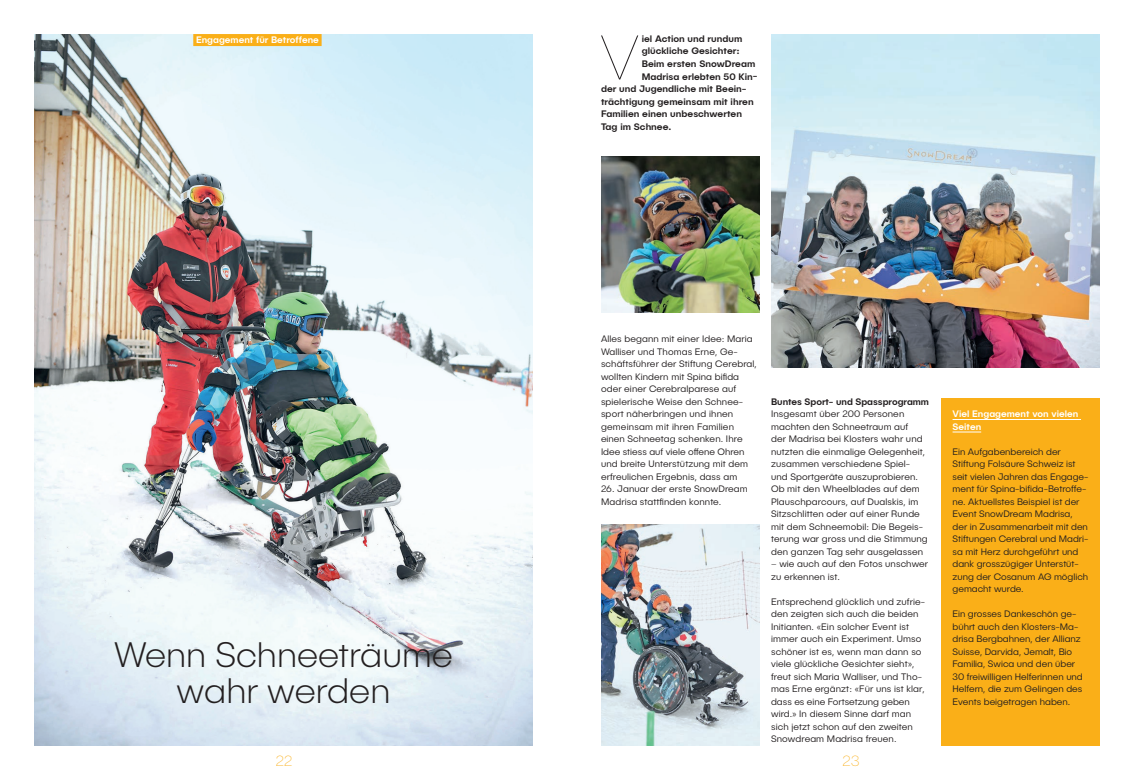
<style>
.page{position:relative;width:1134px;height:780px;background:#fff}
.page>*{position:absolute;margin:0;border:0;box-sizing:border-box;transform-origin:0 0}
.t1{font:200 64.3px "Publica Sans";color:#231f20}
.t2{font:200 36px/36px "Publica Sans";color:#231f20;text-align:center}
.t3{font:100 15px "Publica Sans";color:#faaf18}
.t4{font:300 9.5px/12.5px "Publica Sans";letter-spacing:.01em;color:#231f20}
.t5{font:500 9.5px "Publica Sans";color:#231f20}
.t6{font:500 9.5px/12.5px "Publica Sans";color:#fff}
</style>
<div class="page">
<img style="left:34px;top:34px;width:499px;height:712px">
<div style="left:193px;top:34px;width:129px;height:12px;background:#faaf18"></div>
<div style="left:941px;top:398px;width:159px;height:348px;background:#faaf18"></div>
<hr style="left:952px;top:419px;width:129px;height:1px;background:#fff">
<svg style="left:952px;top:431px;width:29px;height:1px"></svg>
<img style="left:601px;top:156px;width:159px;height:156px">
<img style="left:771px;top:34px;width:329px;height:333px">
<img style="left:601px;top:524px;width:159px;height:222px">
<p class="t6" style="left:196px;top:33px;width:124px">Engagement für Betroffene</p>
<h1 class="t1" style="left:600px;top:20px;width:40px">V</h1>
<p class="t5" style="left:642px;top:33px;width:102px">iel Action und rundum</p>
<p class="t5" style="left:642px;top:45px;width:100px">glückliche Gesichter:</p>
<p class="t5" style="left:642px;top:58px;width:115px">Beim ersten SnowDream</p>
<p class="t5" style="left:642px;top:70px;width:117px">Madrisa erlebten 50 Kin-</p>
<p class="t5" style="left:601px;top:83px;width:147px">der und Jugendliche mit Beein-</p>
<p class="t5" style="left:601px;top:95px;width:154px">trächtigung gemeinsam mit ihren</p>
<p class="t5" style="left:601px;top:108px;width:142px">Familien einen unbeschwerten</p>
<p class="t5" style="left:601px;top:120px;width:72px">Tag im Schnee.</p>
<h2 class="t2" style="left:114px;top:636px;width:340px">Wenn Schneeträume wahr werden</h2>
<p class="t4" style="left:601px;top:332px;width:157px">Alles begann mit einer Idee: Maria<br>Walliser und Thomas Erne, Ge&shy;schäftsführer der Stiftung Cerebral, wollten Kindern mit Spina bifida oder einer Cerebralparese auf spielerische Weise den Schnee&shy;sport näherbringen und ihnen gemeinsam mit ihren Familien einen Schneetag schenken. Ihre<br>Idee stiess auf viele offene Ohren und breite Unterstützung mit dem erfreulichen Ergebnis, dass am</p>
<p class="t4" style="left:601px;top:482px;width:148px">26. Januar der erste SnowDream<br>Madrisa stattfinden konnte.</p>
<p class="t5" style="left:771px;top:395px;width:159px">Buntes Sport- und Spassprogramm</p>
<p class="t4" style="left:771px;top:407px;width:158px">Insgesamt über 200 Personen machten den Schneetraum auf<br>der Madrisa bei Klosters wahr und nutzten die einmalige Gelegenheit, zusammen verschiedene Spiel&shy;und Sportgeräte auszuprobieren.<br>Ob mit den Wheelblades auf dem<br>Plauschparcours, auf Dualskis, im<br>Sitzschlitten oder auf einer Runde mit dem Schneemobil: Die Begeis&shy;terung war gross und die Stimmung den ganzen Tag sehr ausgelassen</p>
<p class="t4" style="left:771px;top:557px;width:159px">– wie auch auf den Fotos unschwer zu erkennen ist.</p>
<p class="t4" style="left:771px;top:595px;width:155px">Entsprechend glücklich und zufrie&shy;den zeigten sich auch die beiden<br>Initianten. «Ein solcher Event ist immer auch ein Experiment. Umso schöner ist es, wenn man dann so viele glückliche Gesichter sieht», freut sich Maria Walliser, und Tho&shy;mas Erne ergänzt: «Für uns ist klar, dass es eine Fortsetzung geben wird.» In diesem Sinne darf man sich jetzt schon auf den zweiten<br>Snowdream Madrisa freuen.</p>
<h3 class="t3" style="left:276px;top:751px;width:18px">22</h3>
<h3 class="t3" style="left:843px;top:751px;width:18px">23</h3>
<p class="t6" style="left:952px;top:407px;width:127px">Viel Engagement von vielen<br>Seiten</p>
<p class="t4" style="left:952px;top:445px;width:137px">Ein Aufgabenbereich der<br>Stiftung Folsäure Schweiz ist seit vielen Jahren das Engage&shy;ment für Spina-bifida-Betroffe&shy;ne. Aktuellstes Beispiel ist der<br>Event SnowDream Madrisa, der in Zusammenarbeit mit den<br>Stiftungen Cerebral und Madri&shy;sa mit Herz durchgeführt und dank grosszügiger Unterstüt&shy;zung der Cosanum AG möglich gemacht wurde.</p>
<p class="t4" style="left:952px;top:607px;width:132px">Ein grosses Dankeschön ge&shy;bührt auch den Klosters-Ma&shy;drisa Bergbahnen, der Allianz<br>Suisse, Darvida, Jemalt, Bio<br>Familia, Swica und den über<br>30 freiwilligen Helferinnen und<br>Helfern, die zum Gelingen des<br>Events beigetragen haben.</p>
</div>
